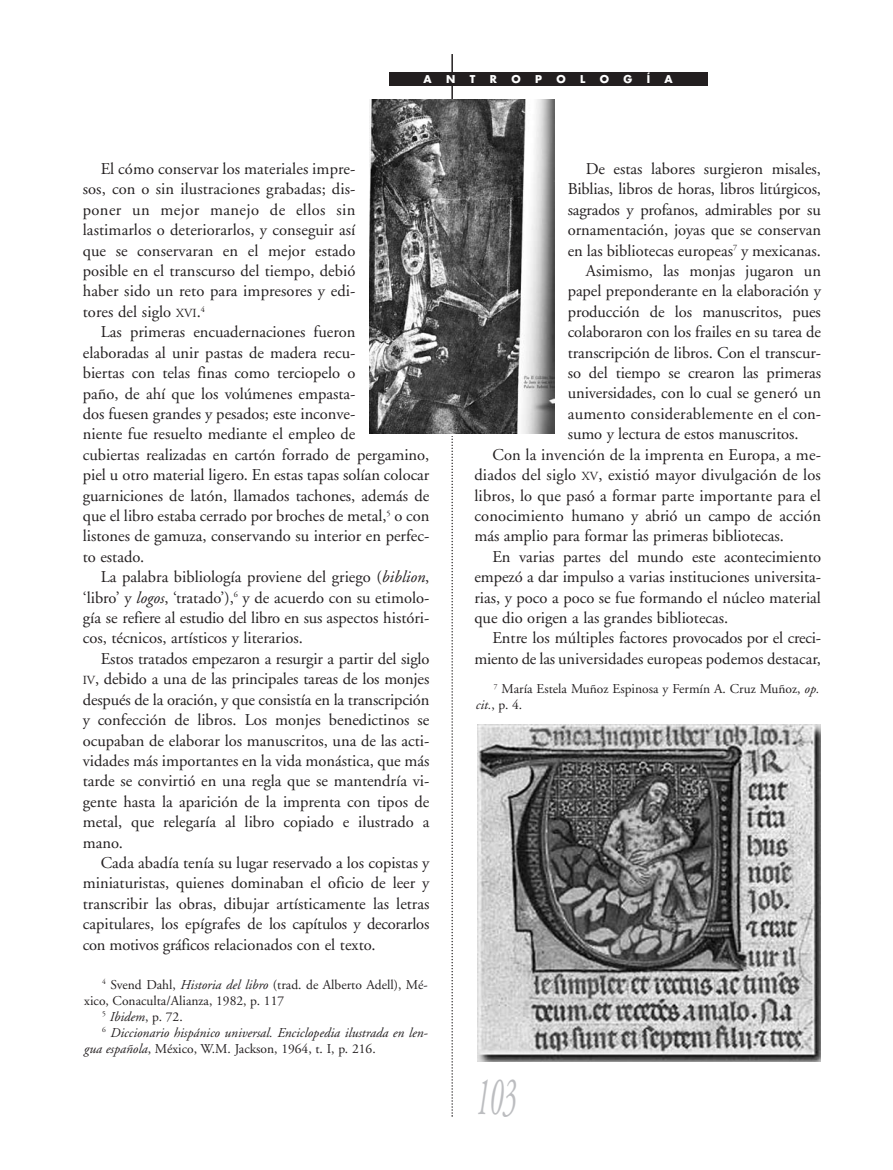
<style>
.page{position:relative;width:893px;height:1170px;background:#fff}
.page>*{position:absolute;margin:0;border:0;box-sizing:border-box;transform-origin:0 0}
.t1{font:italic 54px "Adobe Garamond";color:#bcbdc0;scale:.5 1}
.t2{font:16.5px/20.4px "Adobe Garamond";color:#231f20;text-align:justify}
.t3{font:13.5px/15.9px "Adobe Garamond";color:#231f20}
.t4{font:italic 13.5px "Adobe Garamond";color:#231f20}
.t5{font:700 10.5px "Futura";color:#fff}
.s1{font-size:12.3px}
.s2{font-style:italic}
.s3{font-style:normal}
</style>
<div class="page">
<hr style="left:451px;top:54px;width:2px;height:306px;background:#231f20">
<svg style="left:451px;top:436px;width:2px;height:680px"></svg>
<div style="left:389px;top:72px;width:318px;height:14px;background:#231f20"></div>
<img style="left:369px;top:99px;width:185px;height:334px">
<img style="left:477px;top:724px;width:344px;height:337px">
<p class="t5" style="left:424px;top:74px;width:10px">A</p>
<p class="t5" style="left:446px;top:74px;width:11px">N</p>
<p class="t5" style="left:470px;top:74px;width:7px">T</p>
<p class="t5" style="left:490px;top:74px;width:9px">R</p>
<p class="t5" style="left:511px;top:74px;width:11px">O</p>
<p class="t5" style="left:535px;top:74px;width:8px">P</p>
<p class="t5" style="left:556px;top:74px;width:11px">O</p>
<p class="t5" style="left:580px;top:74px;width:7px">L</p>
<p class="t5" style="left:600px;top:74px;width:11px">O</p>
<p class="t5" style="left:623px;top:74px;width:10px">G</p>
<p class="t5" style="left:647px;top:74px;width:5px">Í</p>
<p class="t5" style="left:664px;top:74px;width:10px">A</p>
<p class="t2" style="left:83px;top:160px;width:274px;text-indent:18px">El cómo conservar los materiales impre&shy;sos, con o sin ilustraciones grabadas; dis&shy;poner un mejor manejo de ellos sin lastimarlos o deteriorarlos, y conseguir así que se conservaran en el mejor estado posible en el transcurso del tiempo, debió haber sido un reto para impresores y edi&shy;tores del siglo <span class="s1">XVI</span>.<sup>4</sup></p>
<p class="t2" style="left:83px;top:323px;width:348px;text-align:left;text-indent:18px">Las primeras encuadernaciones fueron<br>elaboradas al unir pastas de madera recu-<br>biertas con telas finas como terciopelo o<br>paño, de ahí que los volúmenes empasta-<br>dos fuesen grandes y pesados; este inconve-<br>niente fue resuelto mediante el empleo de<br>cubiertas realizadas en cartón forrado de pergamino, piel u otro material ligero. En estas tapas solían colocar guarniciones de latón, llamados tachones, además de que el libro estaba cerrado por broches de metal,<sup>5</sup> o con listones de gamuza, conservando su interior en perfec&shy;to estado.</p>
<p class="t2" style="left:83px;top:568px;width:348px;text-indent:18px">La palabra bibliología proviene del griego (<span class="s2">biblion</span>, ‘libro’ y <span class="s2">logos</span>, ‘tratado’),<sup>6</sup> y de acuerdo con su etimolo&shy;gía se refiere al estudio del libro en sus aspectos históri&shy;cos, técnicos, artísticos y literarios.</p>
<p class="t2" style="left:83px;top:649px;width:348px;text-indent:18px">Estos tratados empezaron a resurgir a partir del siglo <span class="s1">IV</span>, debido a una de las principales tareas de los monjes después de la oración, y que consistía en la transcripción y confección de libros. Los monjes benedictinos se ocupaban de elaborar los manuscritos, una de las acti&shy;vidades más importantes en la vida monástica, que más tarde se convirtió en una regla que se mantendría vi&shy;gente hasta la aparición de la imprenta con tipos de metal, que relegaría al libro copiado e ilustrado a mano.</p>
<p class="t2" style="left:83px;top:853px;width:348px;text-indent:18px">Cada abadía tenía su lugar reservado a los copistas y miniaturistas, quienes dominaban el oficio de leer y transcribir las obras, dibujar artísticamente las letras capitulares, los epígrafes de los capítulos y decorarlos con motivos gráficos relacionados con el texto.</p>
<p class="t3" style="left:102px;top:978px;width:327px"><sup>4</sup> Svend Dahl, <span class="s2">Historia del libro</span> (trad. de Alberto Adell), Mé-</p>
<p class="t3" style="left:84px;top:994px;width:201px">xico, Conaculta/Alianza, 1982, p. 117</p>
<p class="t4" style="left:102px;top:1011px;width:82px"><sup>5</sup> Ibidem<span class="s3">, p. 72.</span></p>
<p class="t4" style="left:102px;top:1027px;width:327px"><sup>6</sup> Diccionario hispánico universal. Enciclopedia ilustrada en len-</p>
<p class="t3" style="left:84px;top:1041px;width:293px"><span class="s2">gua española</span>, México, W.M. Jackson, 1964, t. I, p. 216.</p>
<p class="t2" style="left:586px;top:160px;width:237px">De estas labores surgieron misales,</p>
<p class="t2" style="left:568px;top:180px;width:255px">Biblias, libros de horas, libros litúrgicos,</p>
<p class="t2" style="left:568px;top:201px;width:255px">sagrados y profanos, admirables por su</p>
<p class="t2" style="left:568px;top:221px;width:255px">ornamentación, joyas que se conservan</p>
<p class="t2" style="left:568px;top:241px;width:255px">en las bibliotecas europeas<sup>7</sup> y mexicanas.</p>
<p class="t2" style="left:586px;top:262px;width:237px">Asimismo, las monjas jugaron un</p>
<p class="t2" style="left:568px;top:282px;width:255px">papel preponderante en la elaboración y</p>
<p class="t2" style="left:568px;top:303px;width:255px">producción de los manuscritos, pues</p>
<p class="t2" style="left:568px;top:323px;width:255px">colaboraron con los frailes en su tarea de</p>
<p class="t2" style="left:568px;top:343px;width:255px">transcripción de libros. Con el transcur-</p>
<p class="t2" style="left:568px;top:364px;width:255px">so del tiempo se crearon las primeras</p>
<p class="t2" style="left:568px;top:384px;width:255px">universidades, con lo cual se generó un</p>
<p class="t2" style="left:568px;top:405px;width:255px">aumento considerablemente en el con-</p>
<p class="t2" style="left:568px;top:425px;width:232px">sumo y lectura de estos manuscritos.</p>
<p class="t2" style="left:492px;top:445px;width:330px">Con la invención de la imprenta en Europa, a me-</p>
<p class="t2" style="left:474px;top:466px;width:348px">diados del siglo <span class="s1">XV</span>, existió mayor divulgación de los</p>
<p class="t2" style="left:474px;top:486px;width:348px">libros, lo que pasó a formar parte importante para el</p>
<p class="t2" style="left:474px;top:507px;width:348px">conocimiento humano y abrió un campo de acción</p>
<p class="t2" style="left:474px;top:527px;width:311px">más amplio para formar las primeras bibliotecas.</p>
<p class="t2" style="left:492px;top:547px;width:330px">En varias partes del mundo este acontecimiento</p>
<p class="t2" style="left:474px;top:568px;width:348px">empezó a dar impulso a varias instituciones universita-</p>
<p class="t2" style="left:474px;top:588px;width:348px">rias, y poco a poco se fue formando el núcleo material</p>
<p class="t2" style="left:474px;top:609px;width:255px">que dio origen a las grandes bibliotecas.</p>
<p class="t2" style="left:492px;top:629px;width:330px">Entre los múltiples factores provocados por el creci-</p>
<p class="t2" style="left:474px;top:649px;width:348px">miento de las universidades europeas podemos destacar,</p>
<p class="t3" style="left:476px;top:682px;width:345px;text-indent:18px"><sup>7</sup> María Estela Muñoz Espinosa y Fermín A. Cruz Muñoz, <span class="s2">op. cit.</span>, p. 4.</p>
<h1 class="t1" style="left:476px;top:1075px;width:82px">103</h1>
</div>
